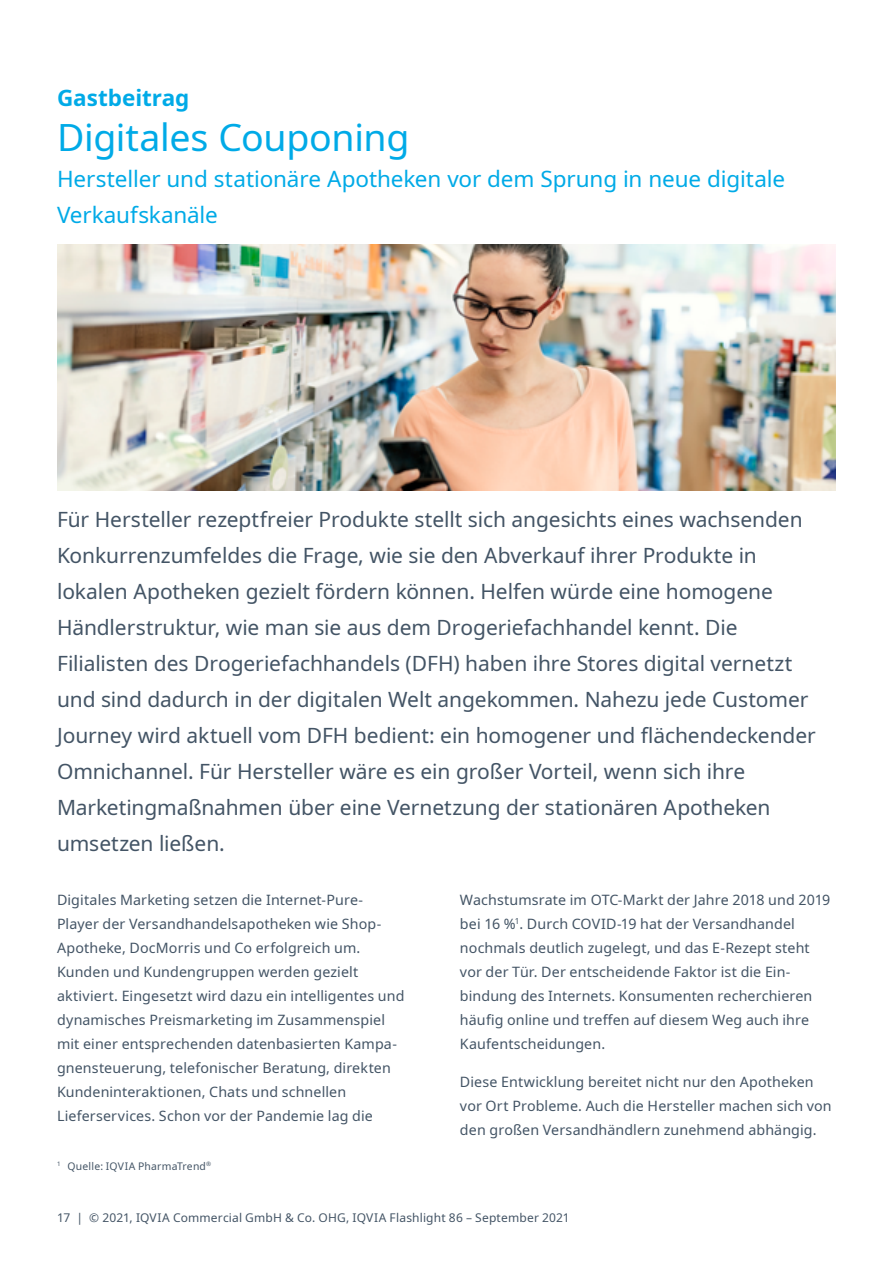
<style>
.page{position:relative;width:893px;height:1263px;background:#fff}
.page>*{position:absolute;margin:0;border:0;box-sizing:border-box;transform-origin:0 0}
.t1{font:37.5px "Noto Sans";letter-spacing:-.01em;color:#00aae7}
.t2{font:22.5px/36px "Noto Sans";letter-spacing:-.005em;color:#00aae7}
.t3{font:700 22.5px "Noto Sans";letter-spacing:-.005em;color:#00aae7}
.t4{font:21px/36px "Noto Sans";letter-spacing:-.005em;color:#435465}
.t5{font:14.25px/24px "Noto Sans";letter-spacing:.01em;color:#435465}
.t6{font:12px "Noto Sans";letter-spacing:.015em;color:#435465}
.t7{font:10.5px "Noto Sans";letter-spacing:.02em;color:#435465}
</style>
<div class="page">
<img style="left:57px;top:244px;width:779px;height:247px">
<h2 class="t3" style="left:57px;top:82px;width:134px">Gastbeitrag</h2>
<h1 class="t1" style="left:57px;top:111px;width:354px">Digitales Couponing</h1>
<h2 class="t2" style="left:57px;top:162px;width:730px">Hersteller und stationäre Apotheken vor dem Sprung in neue digitale<br>Verkaufskanäle</h2>
<p class="t4" style="left:57px;top:502px;width:760px">Für Hersteller rezeptfreier Produkte stellt sich angesichts eines wachsenden Konkurrenzumfeldes die Frage, wie sie den Abverkauf ihrer Produkte in lokalen Apotheken gezielt fördern können. Helfen würde eine homogene Händlerstruktur, wie man sie aus dem Drogeriefachhandel kennt. Die Filialisten des Drogeriefachhandels (DFH) haben ihre Stores digital vernetzt und sind dadurch in der digitalen Welt angekommen. Nahezu jede Customer Journey wird aktuell vom DFH bedient: ein homogener und flächendeckender Omnichannel. Für Hersteller wäre es ein großer Vorteil, wenn sich ihre Marketingmaßnahmen über eine Vernetzung der stationären Apotheken umsetzen ließen.</p>
<p class="t5" style="left:57px;top:888px;width:349px">Digitales Marketing setzen die Internet-Pure-Player der Versandhandelsapotheken wie Shop-Apotheke, DocMorris und Co erfolgreich um.<br>Kunden und Kundengruppen werden gezielt aktiviert. Eingesetzt wird dazu ein intelligentes und dynamisches Preismarketing im Zusammenspiel mit einer entsprechenden datenbasierten Kampa&shy;gnensteuerung, telefonischer Beratung, direkten Kundeninteraktionen, Chats und schnellen Lieferservices. Schon vor der Pandemie lag die</p>
<p class="t5" style="left:460px;top:888px;width:372px">Wachstumsrate im OTC-Markt der Jahre 2018 und 2019 bei 16 %<sup>1</sup>. Durch COVID-19 hat der Versandhandel nochmals deutlich zugelegt, und das E-Rezept steht vor der Tür. Der entscheidende Faktor ist die Ein&shy;bindung des Internets. Konsumenten recherchieren häufig online und treffen auf diesem Weg auch ihre Kaufentscheidungen.</p>
<p class="t5" style="left:460px;top:1070px;width:373px">Diese Entwicklung bereitet nicht nur den Apotheken vor Ort Probleme. Auch die Hersteller machen sich von den großen Versandhändlern zunehmend abhängig.</p>
<p class="t7" style="left:57px;top:1159px;width:156px"><sup>1</sup> Quelle: IQVIA PharmaTrend<sup>®</sup></p>
<p class="t6" style="left:57px;top:1209px;width:514px">17 | © 2021, IQVIA Commercial GmbH &amp; Co. OHG, IQVIA Flashlight 86 – September 2021</p>
</div>
